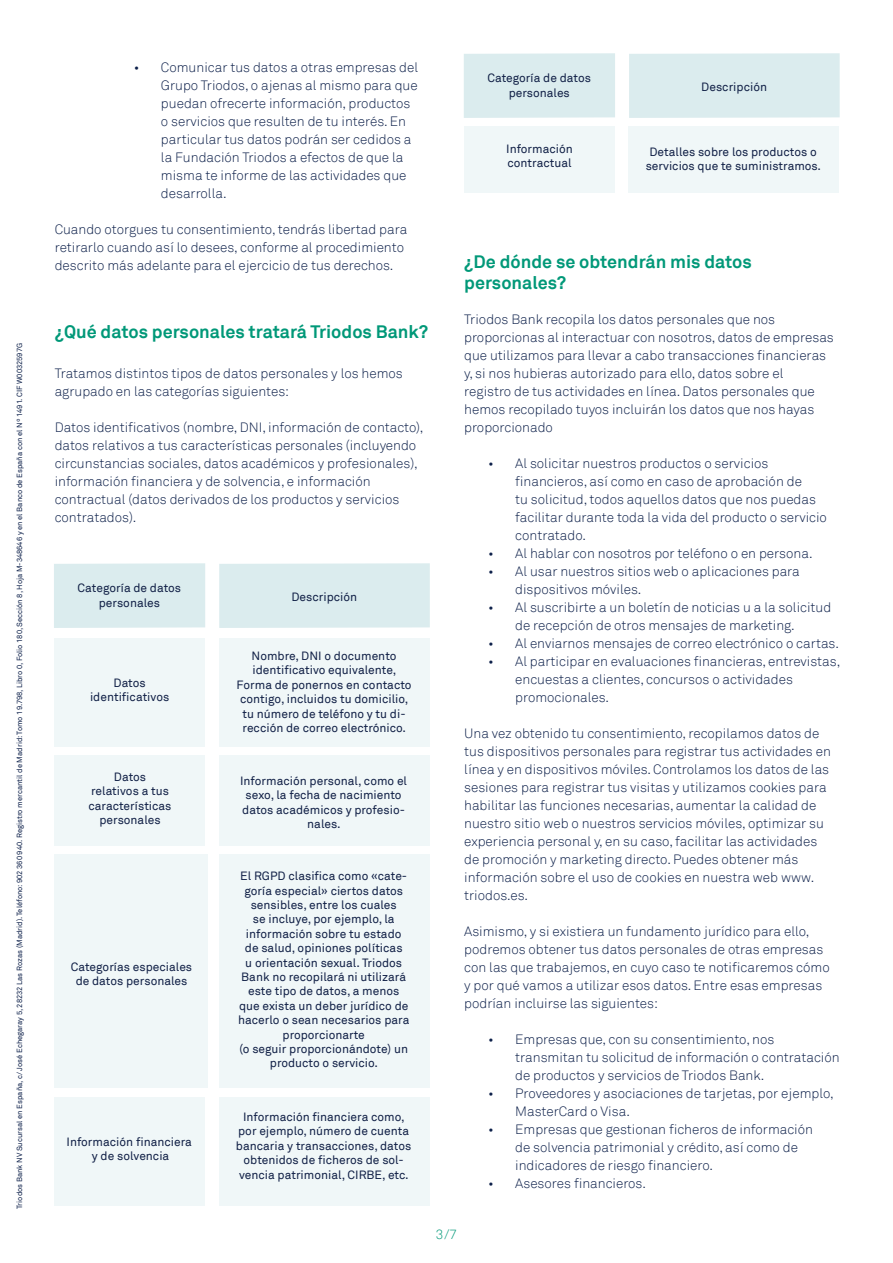
<style>
.page{position:relative;width:893px;height:1263px;background:#fff}
.page>*{position:absolute;margin:0;border:0;box-sizing:border-box;transform-origin:0 0}
.t1{font:700 18px/21px "Akkurat";color:#009878}
.t2{font:300 13.5px/18px "Akkurat";color:#0d204a}
.t3{font:300 13.5px "Akkurat";color:#009878}
.t4{font:12px/14.4px "Akkurat";color:#122147;text-align:center}
.t5{font:7.5px "Akkurat";color:#0d204a}
</style>
<div class="page">
<div style="left:54px;top:854px;width:154px;height:234px;background:#f0f7f8"></div>
<div style="left:54px;top:755px;width:151px;height:90px;background:#f0f7f8"></div>
<div style="left:54px;top:638px;width:151px;height:108px;background:#f0f7f8"></div>
<div style="left:219px;top:755px;width:211px;height:90px;background:#f0f7f8"></div>
<div style="left:219px;top:638px;width:211px;height:108px;background:#f0f7f8"></div>
<div style="left:219px;top:854px;width:210px;height:234px;background:#f0f7f8"></div>
<div style="left:54px;top:563px;width:151px;height:65px;background:#dbecee"></div>
<div style="left:219px;top:563px;width:211px;height:65px;background:#dbecee"></div>
<div style="left:464px;top:126px;width:150px;height:66px;background:#f0f7f8"></div>
<div style="left:54px;top:1097px;width:151px;height:108px;background:#f0f7f8"></div>
<div style="left:628px;top:126px;width:211px;height:66px;background:#f0f7f8"></div>
<div style="left:219px;top:1097px;width:210px;height:108px;background:#f0f7f8"></div>
<div style="left:464px;top:53px;width:151px;height:65px;background:#dbecee"></div>
<div style="left:629px;top:53px;width:211px;height:65px;background:#dbecee"></div>
<p class="t5" style="left:15px;top:1209px;width:867px;rotate:-90deg">Triodos Bank NV Sucursal en España, c/ José Echegaray 5, 28232 Las Rozas (Madrid). Teléfono: 902 360 940. Registro mercantil de Madrid: Tomo 19.798, Libro 0, Folio 180, Sección 8, Hoja M-348646 y en el Banco de España con el Nº 1491. CIF W0032597G</p>
<p class="t2" style="left:161px;top:59px;width:259px;text-indent:-27px">• Comunicar tus datos a otras empresas del Grupo Triodos, o ajenas al mismo para que puedan ofrecerte información, productos o servicios que resulten de tu interés. En particular tus datos podrán ser cedidos a la Fundación Triodos a efectos de que la misma te informe de las actividades que desarrolla.</p>
<p class="t2" style="left:55px;top:221px;width:354px">Cuando otorgues tu consentimiento, tendrás libertad para retirarlo cuando así lo desees, conforme al procedimiento descrito más adelante para el ejercicio de tus derechos.</p>
<p class="t1" style="left:55px;top:321px;width:375px">¿Qué datos personales tratará Triodos Bank?</p>
<p class="t2" style="left:55px;top:365px;width:350px">Tratamos distintos tipos de datos personales y los hemos agrupado en las categorías siguientes:</p>
<p class="t2" style="left:55px;top:419px;width:370px">Datos identificativos (nombre, DNI, información de contacto), datos relativos a tus características personales (incluyendo circunstancias sociales, datos académicos y profesionales), información financiera y de solvencia, e información contractual (datos derivados de los productos y servicios contratados).</p>
<p class="t4" style="left:78px;top:581px;width:105px">Categoría de datos</p>
<p class="t4" style="left:99px;top:595px;width:63px">personales</p>
<p class="t4" style="left:114px;top:676px;width:34px">Datos</p>
<p class="t4" style="left:90px;top:690px;width:81px">identificativos</p>
<p class="t4" style="left:114px;top:770px;width:34px">Datos</p>
<p class="t4" style="left:91px;top:784px;width:79px">relativos a tus</p>
<p class="t4" style="left:89px;top:799px;width:85px">características</p>
<p class="t4" style="left:99px;top:813px;width:63px">personales</p>
<p class="t4" style="left:71px;top:960px;width:123px">Categorías especiales</p>
<p class="t4" style="left:76px;top:974px;width:113px">de datos personales</p>
<p class="t4" style="left:67px;top:1135px;width:127px">Información financiera</p>
<p class="t4" style="left:92px;top:1149px;width:79px">y de solvencia</p>
<p class="t4" style="left:291px;top:589px;width:67px">Descripción</p>
<p class="t4" style="left:237px;top:649px;width:176px">Nombre, DNI o documento identificativo equivalente,<br>Forma de ponernos en contacto contigo, incluidos tu domicilio, tu número de teléfono y tu di&shy;rección de correo electrónico.</p>
<p class="t4" style="left:240px;top:774px;width:168px">Información personal, como el sexo, la fecha de nacimiento datos académicos y profesio&shy;nales.</p>
<p class="t4" style="left:238px;top:869px;width:173px">El RGPD clasifica como «cate&shy;goría especial» ciertos datos sensibles, entre los cuales<br>se incluye, por ejemplo, la información sobre tu estado de salud, opiniones políticas<br>u orientación sexual. Triodos<br>Bank no recopilará ni utilizará este tipo de datos, a menos que exista un deber jurídico de hacerlo o sean necesarios para proporcionarte</p>
<p class="t4" style="left:239px;top:1042px;width:170px">(o seguir proporcionándote) un producto o servicio.</p>
<p class="t4" style="left:236px;top:1110px;width:177px">Información financiera como, por ejemplo, número de cuenta bancaria y transacciones, datos</p>
<p class="t4" style="left:239px;top:1153px;width:171px">obtenidos de ficheros de sol&shy;vencia patrimonial, CIRBE, etc.</p>
<p class="t4" style="left:487px;top:71px;width:105px">Categoría de datos</p>
<p class="t4" style="left:509px;top:85px;width:63px">personales</p>
<p class="t4" style="left:506px;top:142px;width:68px">Información</p>
<p class="t4" style="left:507px;top:156px;width:66px">contractual</p>
<p class="t4" style="left:701px;top:80px;width:67px">Descripción</p>
<p class="t4" style="left:646px;top:145px;width:177px">Detalles sobre los productos o servicios que te suministramos.</p>
<p class="t1" style="left:464px;top:251px;width:289px">¿De dónde se obtendrán mis datos personales?</p>
<p class="t2" style="left:464px;top:311px;width:371px">Triodos Bank recopila los datos personales que nos proporcionas al interactuar con nosotros, datos de empresas que utilizamos para llevar a cabo transacciones financieras y, si nos hubieras autorizado para ello, datos sobre el registro de tus actividades en línea. Datos personales que hemos recopilado tuyos incluirán los datos que nos hayas proporcionado</p>
<p class="t2" style="left:515px;top:455px;width:313px;text-indent:-27px">• Al solicitar nuestros productos o servicios financieros, así como en caso de aprobación de<br>tu solicitud, todos aquellos datos que nos puedas facilitar durante toda la vida del producto o servicio contratado.</p>
<p class="t2" style="left:488px;top:545px;width:326px">• Al hablar con nosotros por teléfono o en persona.</p>
<p class="t2" style="left:515px;top:563px;width:286px;text-indent:-27px">• Al usar nuestros sitios web o aplicaciones para dispositivos móviles.</p>
<p class="t2" style="left:515px;top:599px;width:318px;text-indent:-27px">• Al suscribirte a un boletín de noticias u a la solicitud de recepción de otros mensajes de marketing.</p>
<p class="t2" style="left:488px;top:635px;width:352px">• Al enviarnos mensajes de correo electrónico o cartas.</p>
<p class="t2" style="left:515px;top:653px;width:327px;text-indent:-27px">• Al participar en evaluaciones financieras, entrevistas, encuestas a clientes, concursos o actividades promocionales.</p>
<p class="t2" style="left:464px;top:725px;width:368px">Una vez obtenido tu consentimiento, recopilamos datos de tus dispositivos personales para registrar tus actividades en línea y en dispositivos móviles. Controlamos los datos de las sesiones para registrar tus visitas y utilizamos cookies para habilitar las funciones necesarias, aumentar la calidad de nuestro sitio web o nuestros servicios móviles, optimizar su experiencia personal y, en su caso, facilitar las actividades de promoción y marketing directo. Puedes obtener más información sobre el uso de cookies en nuestra web www. triodos.es.</p>
<p class="t2" style="left:464px;top:923px;width:367px">Asimismo, y si existiera un fundamento jurídico para ello, podremos obtener tus datos personales de otras empresas con las que trabajemos, en cuyo caso te notificaremos cómo y por qué vamos a utilizar esos datos. Entre esas empresas podrían incluirse las siguientes:</p>
<p class="t2" style="left:515px;top:1031px;width:326px;text-indent:-27px">• Empresas que, con su consentimiento, nos transmitan tu solicitud de información o contratación de productos y servicios de Triodos Bank.</p>
<p class="t2" style="left:515px;top:1085px;width:320px;text-indent:-27px">• Proveedores y asociaciones de tarjetas, por ejemplo,<br>MasterCard o Visa.</p>
<p class="t2" style="left:515px;top:1121px;width:299px;text-indent:-27px">• Empresas que gestionan ficheros de información de solvencia patrimonial y crédito, así como de indicadores de riesgo financiero.</p>
<p class="t2" style="left:488px;top:1175px;width:159px">• Asesores financieros.</p>
<p class="t3" style="left:436px;top:1226px;width:23px">3/7</p>
</div>
